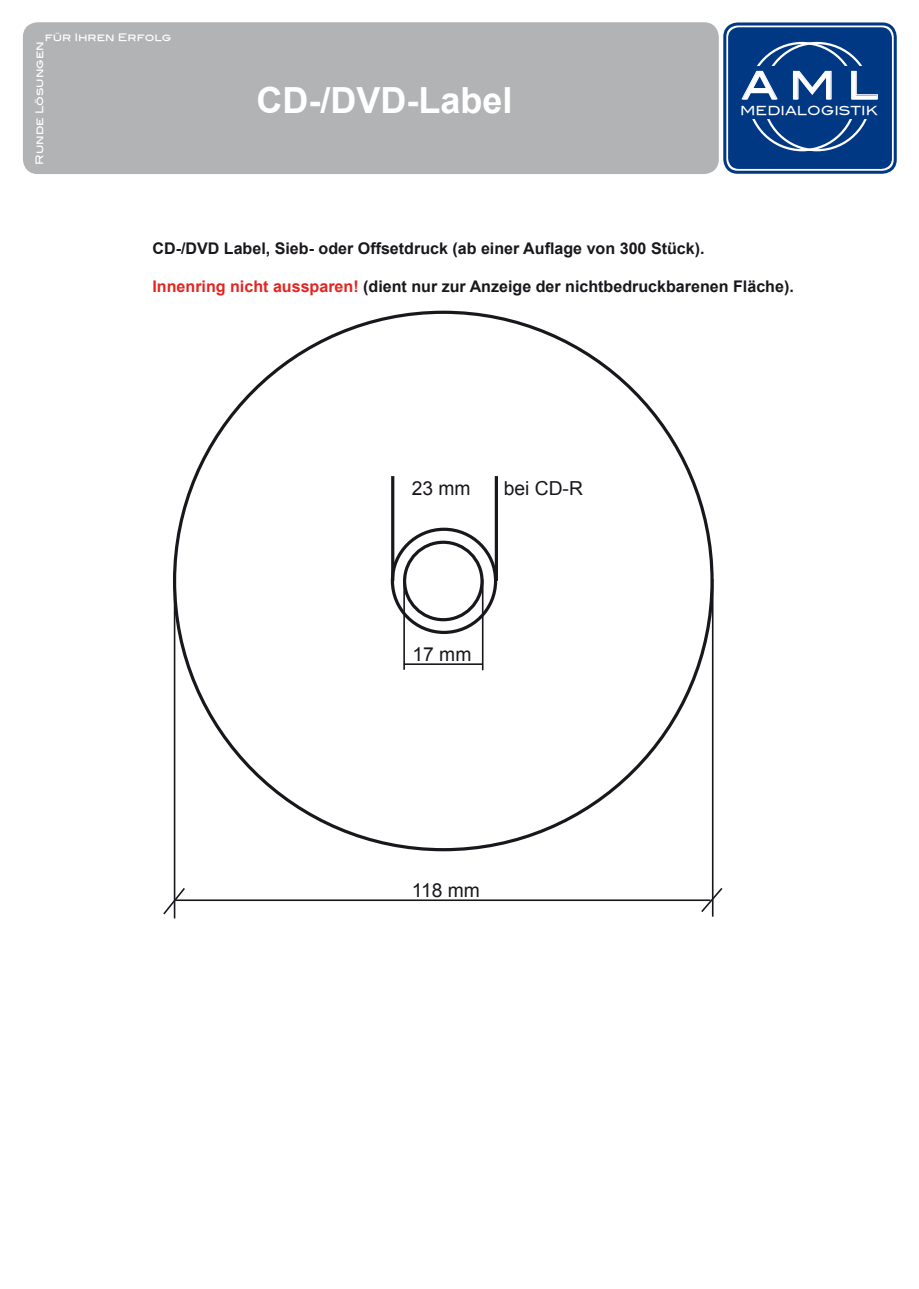
<style>
.page{position:relative;width:919px;height:1289px;background:#fff}
.page>*{position:absolute;margin:0;border:0;box-sizing:border-box;transform-origin:0 0}
.t1{font:37.8px "Blair Md ITCTT Medium";color:#fff}
.t2{font:700 36px "Arial";color:#fff}
.t3{font:19.2px "Arial";color:#1a171c}
.t4{font:700 16.05px "Arial";color:#1a171c}
.t5{font:12.45px "Blair Md ITCTT Medium";color:#fff}
.t6{font:10.35px "Blair Md ITCTT Medium";color:#fff}
.s1{color:#e42522}
</style>
<div class="page">
<div style="left:23px;top:22px;width:695px;height:152px;background:#b1b3b4;border-radius:15px"></div>
<div style="left:723px;top:22px;width:173px;height:152px;border:3px solid #003883;border-radius:13px"></div>
<div style="left:728px;top:27px;width:163px;height:142px;background:#003883;border-radius:11px"></div>
<svg style="left:741px;top:70px;width:37px;height:30px"></svg>
<svg style="left:793px;top:70px;width:39px;height:30px"></svg>
<svg style="left:851px;top:70px;width:27px;height:30px"></svg>
<div style="left:403px;top:540px;width:80px;height:81px;border:3px solid #1a171c;border-radius:50%"></div>
<hr style="left:174px;top:572px;width:1px;height:346px;background:#1a171c">
<hr style="left:711px;top:579px;width:2px;height:337px;background:#1a171c">
<hr style="left:175px;top:899px;width:535px;height:2px;background:#1a171c">
<svg style="left:163px;top:886px;width:24px;height:30px"></svg>
<svg style="left:699px;top:886px;width:24px;height:27px"></svg>
<hr style="left:403px;top:579px;width:2px;height:90px;background:#1a171c">
<hr style="left:482px;top:579px;width:1px;height:91px;background:#1a171c">
<hr style="left:403px;top:663px;width:79px;height:2px;background:#1a171c">
<div style="left:391px;top:527px;width:106px;height:107px;border:3px solid #1a171c;border-radius:50%"></div>
<hr style="left:391px;top:476px;width:3px;height:105px;background:#1a171c">
<svg style="left:494px;top:476px;width:4px;height:105px"></svg>
<p class="t6" style="left:45px;top:29px;width:128px">für Ihren Erfolg</p>
<p class="t6" style="left:31px;top:164px;width:125px;rotate:-90deg">Runde Lösungen</p>
<p class="t2" style="left:256px;top:76px;width:257px">CD-/DVD-Label</p>
<p class="t1" style="left:741px;top:54px;width:138px">A M L</p>
<p class="t5" style="left:740px;top:100px;width:139px">MEDIALOGISTIK</p>
<p class="t4" style="left:152px;top:238px;width:553px">CD-/DVD Label, Sieb- oder Offsetdruck (ab einer Auflage von 300 Stück).</p>
<p class="t4" style="left:152px;top:276px;width:642px"><span class="s1">Innenring nicht aussparen!</span> (dient nur zur Anzeige der nichtbedruckbarenen Fläche).</p>
<p class="t3" style="left:412px;top:476px;width:60px">23 mm</p>
<p class="t3" style="left:503px;top:475px;width:81px">bei CD-R</p>
<p class="t3" style="left:412px;top:641px;width:60px">17 mm</p>
<p class="t3" style="left:411px;top:877px;width:70px">118 mm</p>
</div>
